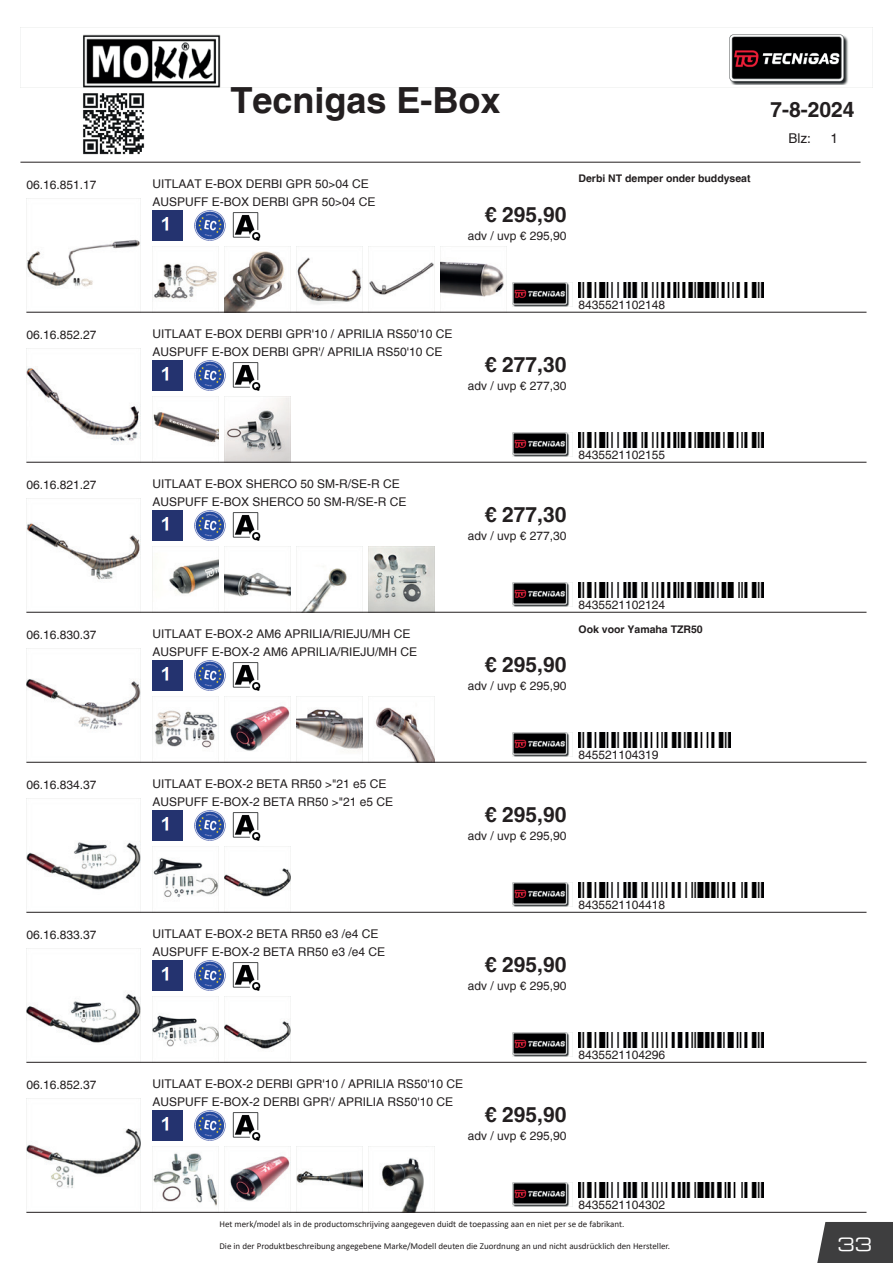
<style>
.page{position:relative;width:893px;height:1263px;background:#fff}
.page>*{position:absolute;margin:0;border:0;box-sizing:border-box;transform-origin:0 0}
.t1{font:700 36px "Helvetica";color:#231f20}
.t2{font:700 21px "Helvetica";color:#231f20}
.t3{font:18px "Eurostile Extended Two";color:#fff}
.t4{font:13.5px "Helvetica";color:#231f20}
.t5{font:12px/18px "Helvetica";color:#231f20}
.t6{font:700 10.5px "Helvetica";color:#231f20}
.t7{font:9px "Calibri";color:#231f20}
.t8{font:9px "Calibri";color:#221f1f}
</style>
<div class="page">
<div style="left:817px;top:1222px;width:76px;height:41px;background:#3e3e3f"></div>
<img style="left:20px;top:27px;width:852px;height:60px">
<hr style="left:20px;top:162px;width:840px;height:1px;background:#231f20">
<img style="left:512px;top:282px;width:57px;height:24px">
<img style="left:26px;top:198px;width:114px;height:114px">
<img style="left:152px;top:246px;width:66px;height:66px">
<img style="left:224px;top:246px;width:66px;height:66px">
<img style="left:296px;top:246px;width:66px;height:66px">
<img style="left:368px;top:246px;width:66px;height:66px">
<img style="left:440px;top:246px;width:66px;height:66px">
<img style="left:578px;top:282px;width:185px;height:15px">
<img style="left:152px;top:210px;width:30px;height:30px">
<img style="left:194px;top:210px;width:32px;height:30px">
<img style="left:232px;top:212px;width:28px;height:28px">
<hr style="left:26px;top:312px;width:840px;height:1px;background:#231f20">
<img style="left:512px;top:432px;width:57px;height:24px">
<img style="left:26px;top:348px;width:114px;height:114px">
<img style="left:152px;top:396px;width:66px;height:66px">
<img style="left:224px;top:396px;width:66px;height:66px">
<img style="left:578px;top:432px;width:185px;height:15px">
<img style="left:152px;top:360px;width:30px;height:30px">
<img style="left:194px;top:360px;width:32px;height:30px">
<img style="left:232px;top:362px;width:28px;height:28px">
<hr style="left:26px;top:462px;width:840px;height:1px;background:#231f20">
<img style="left:512px;top:582px;width:57px;height:24px">
<img style="left:26px;top:498px;width:114px;height:114px">
<img style="left:152px;top:546px;width:66px;height:66px">
<img style="left:224px;top:546px;width:66px;height:66px">
<img style="left:296px;top:546px;width:66px;height:66px">
<img style="left:368px;top:546px;width:66px;height:66px">
<img style="left:578px;top:582px;width:185px;height:15px">
<img style="left:152px;top:510px;width:30px;height:30px">
<img style="left:194px;top:510px;width:32px;height:30px">
<img style="left:232px;top:512px;width:28px;height:28px">
<hr style="left:26px;top:612px;width:840px;height:1px;background:#231f20">
<img style="left:512px;top:732px;width:57px;height:24px">
<img style="left:26px;top:648px;width:114px;height:114px">
<img style="left:152px;top:696px;width:66px;height:66px">
<img style="left:224px;top:696px;width:66px;height:66px">
<img style="left:296px;top:696px;width:66px;height:66px">
<img style="left:368px;top:696px;width:66px;height:66px">
<img style="left:578px;top:732px;width:152px;height:15px">
<img style="left:152px;top:660px;width:30px;height:30px">
<img style="left:194px;top:660px;width:32px;height:30px">
<img style="left:232px;top:662px;width:28px;height:28px">
<hr style="left:26px;top:762px;width:840px;height:1px;background:#231f20">
<img style="left:512px;top:882px;width:57px;height:24px">
<img style="left:26px;top:798px;width:114px;height:114px">
<img style="left:152px;top:846px;width:66px;height:66px">
<img style="left:224px;top:846px;width:66px;height:66px">
<img style="left:578px;top:882px;width:185px;height:15px">
<img style="left:152px;top:810px;width:30px;height:30px">
<img style="left:194px;top:810px;width:32px;height:30px">
<img style="left:232px;top:812px;width:28px;height:28px">
<hr style="left:26px;top:912px;width:840px;height:1px;background:#231f20">
<img style="left:512px;top:1032px;width:57px;height:24px">
<img style="left:26px;top:948px;width:114px;height:114px">
<img style="left:152px;top:996px;width:66px;height:66px">
<img style="left:224px;top:996px;width:66px;height:66px">
<img style="left:578px;top:1032px;width:185px;height:15px">
<img style="left:152px;top:960px;width:30px;height:30px">
<img style="left:194px;top:960px;width:32px;height:30px">
<img style="left:232px;top:962px;width:28px;height:28px">
<hr style="left:26px;top:1062px;width:840px;height:1px;background:#231f20">
<img style="left:512px;top:1182px;width:57px;height:24px">
<img style="left:26px;top:1098px;width:114px;height:114px">
<img style="left:152px;top:1146px;width:66px;height:66px">
<img style="left:224px;top:1146px;width:66px;height:66px">
<img style="left:296px;top:1146px;width:66px;height:66px">
<img style="left:368px;top:1146px;width:66px;height:66px">
<img style="left:578px;top:1182px;width:185px;height:15px">
<img style="left:152px;top:1110px;width:30px;height:30px">
<img style="left:194px;top:1110px;width:32px;height:30px">
<img style="left:232px;top:1112px;width:28px;height:28px">
<hr style="left:26px;top:1212px;width:840px;height:1px;background:#231f20">
<img style="left:83px;top:93px;width:62px;height:62px">
<img style="left:730px;top:34px;width:124px;height:51px">
<h1 class="t1" style="left:230px;top:78px;width:272px">Tecnigas E-Box</h1>
<p class="t5" style="left:26px;top:176px;width:72px">06.16.851.17</p>
<p class="t5" style="left:152px;top:175px;width:225px">UITLAAT E-BOX DERBI GPR 50&gt;04 CE<br>AUSPUFF E-BOX DERBI GPR 50&gt;04 CE</p>
<h2 class="t2" style="left:485px;top:202px;width:83px">€ 295,90</h2>
<p class="t5" style="left:468px;top:227px;width:100px">adv / uvp € 295,90</p>
<p class="t6" style="left:578px;top:172px;width:174px">Derbi NT demper onder buddyseat</p>
<h2 class="t2" style="left:770px;top:97px;width:86px">7-8-2024</h2>
<p class="t4" style="left:788px;top:130px;width:24px">Blz:</p>
<p class="t4" style="left:830px;top:130px;width:9px">1</p>
<p class="t5" style="left:26px;top:326px;width:72px">06.16.852.27</p>
<p class="t5" style="left:152px;top:325px;width:302px">UITLAAT E-BOX DERBI GPR'10 / APRILIA RS50'10 CE<br>AUSPUFF E-BOX DERBI GPR'/ APRILIA RS50'10 CE</p>
<p class="t5" style="left:578px;top:296px;width:88px">8435521102148</p>
<h2 class="t2" style="left:485px;top:352px;width:83px">€ 277,30</h2>
<p class="t5" style="left:468px;top:377px;width:100px">adv / uvp € 277,30</p>
<p class="t5" style="left:26px;top:476px;width:72px">06.16.821.27</p>
<p class="t5" style="left:152px;top:475px;width:256px">UITLAAT E-BOX SHERCO 50 SM-R/SE-R CE<br>AUSPUFF E-BOX SHERCO 50 SM-R/SE-R CE</p>
<p class="t5" style="left:578px;top:446px;width:88px">8435521102155</p>
<h2 class="t2" style="left:485px;top:502px;width:83px">€ 277,30</h2>
<p class="t5" style="left:468px;top:527px;width:100px">adv / uvp € 277,30</p>
<p class="t5" style="left:26px;top:626px;width:72px">06.16.830.37</p>
<p class="t5" style="left:152px;top:625px;width:266px">UITLAAT E-BOX-2 AM6 APRILIA/RIEJU/MH CE<br>AUSPUFF E-BOX-2 AM6 APRILIA/RIEJU/MH CE</p>
<h2 class="t2" style="left:485px;top:652px;width:83px">€ 295,90</h2>
<p class="t5" style="left:468px;top:677px;width:100px">adv / uvp € 295,90</p>
<p class="t5" style="left:578px;top:596px;width:88px">8435521102124</p>
<p class="t6" style="left:578px;top:623px;width:126px">Ook voor Yamaha TZR50</p>
<p class="t5" style="left:26px;top:776px;width:72px">06.16.834.37</p>
<p class="t5" style="left:152px;top:775px;width:242px">UITLAAT E-BOX-2 BETA RR50 &gt;"21 e5 CE<br>AUSPUFF E-BOX-2 BETA RR50 &gt;"21 e5 CE</p>
<p class="t5" style="left:578px;top:746px;width:82px">845521104319</p>
<h2 class="t2" style="left:485px;top:802px;width:83px">€ 295,90</h2>
<p class="t5" style="left:468px;top:827px;width:100px">adv / uvp € 295,90</p>
<p class="t5" style="left:26px;top:926px;width:72px">06.16.833.37</p>
<p class="t5" style="left:152px;top:925px;width:234px">UITLAAT E-BOX-2 BETA RR50 e3 /e4 CE<br>AUSPUFF E-BOX-2 BETA RR50 e3 /e4 CE</p>
<p class="t5" style="left:578px;top:896px;width:88px">8435521104418</p>
<h2 class="t2" style="left:485px;top:952px;width:83px">€ 295,90</h2>
<p class="t5" style="left:468px;top:977px;width:100px">adv / uvp € 295,90</p>
<p class="t5" style="left:26px;top:1076px;width:72px">06.16.852.37</p>
<p class="t5" style="left:152px;top:1075px;width:312px">UITLAAT E-BOX-2 DERBI GPR'10 / APRILIA RS50'10 CE<br>AUSPUFF E-BOX-2 DERBI GPR'/ APRILIA RS50'10 CE</p>
<h2 class="t2" style="left:485px;top:1102px;width:83px">€ 295,90</h2>
<p class="t5" style="left:468px;top:1127px;width:100px">adv / uvp € 295,90</p>
<p class="t5" style="left:578px;top:1046px;width:88px">8435521104296</p>
<p class="t5" style="left:578px;top:1196px;width:88px">8435521104302</p>
<p class="t8" style="left:219px;top:1218px;width:407px">Het merk/model als in de productomschrijving aangegeven duidt de toepassing aan en niet per se de fabrikant.</p>
<p class="t7" style="left:219px;top:1239px;width:452px">Die in der Produktbeschreibung angegebene Marke/Modell deuten die Zuordnung an und nicht ausdrücklich den Hersteller.</p>
<h3 class="t3" style="left:838px;top:1231px;width:36px">33</h3>
</div>
